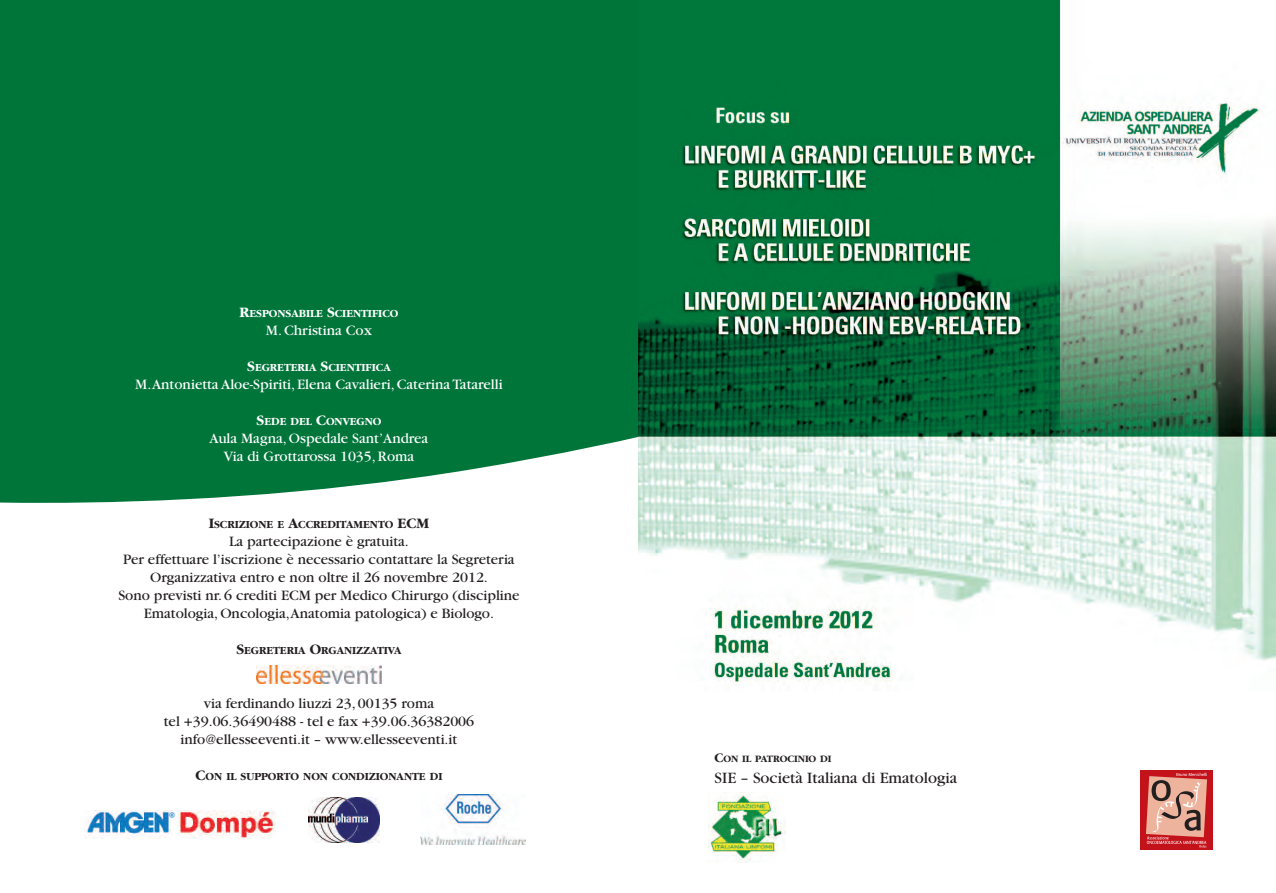
<style>
.page{position:relative;width:1276px;height:893px;background:#fff}
.page>*{position:absolute;margin:0;border:0;box-sizing:border-box;transform-origin:0 0}
.t1{font:16.5px "Garamond";color:#231f20}
.t2{font:15px/18px "Garamond";color:#231f20;text-align:center}
.t3{font:15px/18px "Garamond";color:#fff;text-align:center}
.t4{font:700 11.25px "Garamond";color:#231f20}
.t5{font:700 11.25px "Garamond";color:#fff}
.t6{font:700 10.2px "Garamond";color:#231f20}
.s1{font-size:15px}
.s2{font-size:13.5px}
</style>
<div class="page">
<div style="left:0;top:0;width:638px;height:395px;background:#00753a"></div>
<img style="left:256px;top:666px;width:126px;height:18px">
<svg style="left:0;top:395px;width:638px;height:108px;fill:#00753a"></svg>
<img style="left:638px;top:0;width:638px;height:808px">
<img style="left:85px;top:810px;width:190px;height:28px">
<img style="left:308px;top:797px;width:71px;height:45px">
<img style="left:420px;top:794px;width:106px;height:50px">
<div style="left:1140px;top:770px;width:72px;height:80px;background:#c4121a"></div>
<svg style="left:1146px;top:773px;width:61px;height:74px"></svg>
<div style="left:708px;top:789px;width:77px;height:77px;background:#fff"></div>
<img style="left:708px;top:792px;width:77px;height:71px">
<p class="t5" style="left:240px;top:306px;width:160px"><span class="s1">R</span>ESPONSABILE <span class="s1">S</span>CIENTIFICO</p>
<p class="t3" style="left:266px;top:322px;width:108px">M. Christina Cox</p>
<p class="t5" style="left:247px;top:360px;width:145px"><span class="s1">S</span>EGRETERIA <span class="s1">S</span>CIENTIFICA</p>
<p class="t3" style="left:135px;top:376px;width:369px">M.Antonietta Aloe-Spiriti, Elena Cavalieri, Caterina Tatarelli</p>
<p class="t5" style="left:257px;top:414px;width:126px"><span class="s1">S</span>EDE DEL <span class="s1">C</span>ONVEGNO</p>
<p class="t3" style="left:210px;top:430px;width:220px">Aula Magna, Ospedale Sant’Andrea<br>Via di Grottarossa 1035, Roma</p>
<p class="t4" style="left:209px;top:517px;width:222px"><span class="s1">I</span>SCRIZIONE E <span class="s1">A</span>CCREDITAMENTO <span class="s1">ECM</span></p>
<p class="t2" style="left:118px;top:534px;width:403px">La partecipazione è gratuita.<br>Per effettuare l’iscrizione è necessario contattare la Segreteria Organizzativa entro e non oltre il 26 novembre 2012.<br>Sono previsti nr. 6 crediti ECM per Medico Chirurgo (discipline Ematologia, Oncologia,Anatomia patologica) e Biologo.</p>
<p class="t4" style="left:236px;top:643px;width:167px"><span class="s1">S</span>EGRETERIA <span class="s1">O</span>RGANIZZATIVA</p>
<p class="t2" style="left:164px;top:696px;width:312px">via ferdinando liuzzi 23, 00135 roma<br>tel +39.06.36490488 - tel e fax +39.06.36382006 info@ellesseeventi.it – www.ellesseeventi.it</p>
<p class="t4" style="left:196px;top:769px;width:248px"><span class="s1">C</span>ON IL SUPPORTO NON CONDIZIONANTE DI</p>
<p class="t6" style="left:714px;top:753px;width:118px"><span class="s2">C</span>ON IL PATROCINIO DI</p>
<p class="t1" style="left:714px;top:772px;width:244px">SIE – Società Italiana di Ematologia</p>
</div>
